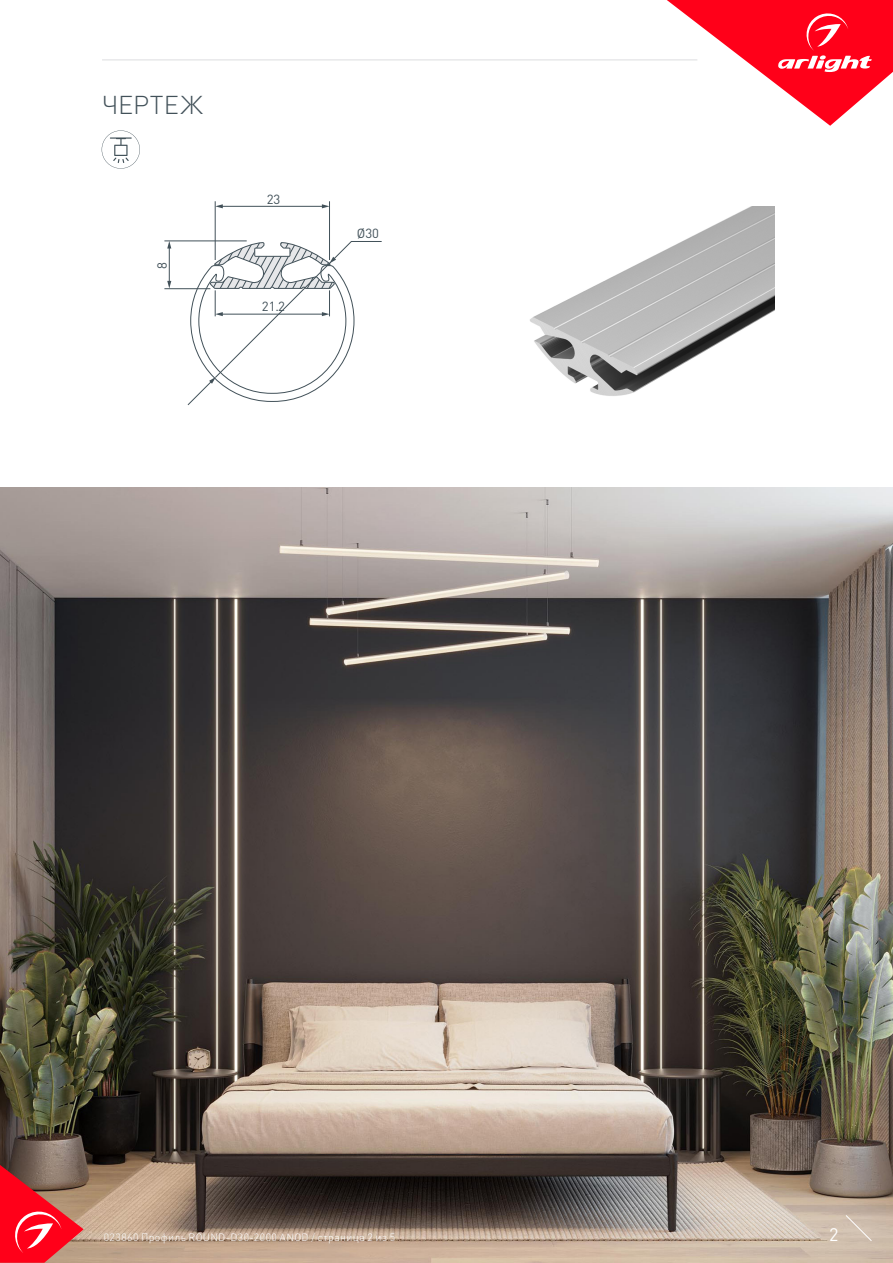
<style>
.page{position:relative;width:893px;height:1263px;background:#fff}
.page>*{position:absolute;margin:0;border:0;box-sizing:border-box;transform-origin:0 0}
.t1{font:300 25.5px "DIN Pro";letter-spacing:.01em;color:#425159}
.t2{font:18px "DIN Pro";color:#fff}
.t3{font:13.05px "DIN Pro";color:#425159}
.t4{font:300 10.5px "DIN Pro";letter-spacing:.04em;color:#fff}
</style>
<div class="page">
<img style="left:0;top:487px;width:893px;height:776px">
<svg style="left:0;top:1165px;width:84px;height:98px;background:#d33e44"></svg>
<svg style="left:845px;top:1215px;width:27px;height:26px"></svg>
<svg style="left:667px;top:0;width:226px;height:126px"></svg>
<hr style="left:102px;top:60px;width:595px;height:1px;background:#dcdddf">
<img style="left:530px;top:207px;width:244px;height:189px">
<svg style="left:102px;top:130px;width:38px;height:39px"></svg>
<svg style="left:187px;top:201px;width:195px;height:204px"></svg>
<hr style="left:169px;top:247px;width:1px;height:35px;background:#425159">
<svg style="left:167px;top:281px;width:4px;height:7px"></svg>
<svg style="left:167px;top:242px;width:4px;height:6px"></svg>
<hr style="left:164px;top:288px;width:46px;height:1px;background:#425159">
<hr style="left:164px;top:241px;width:83px;height:1px;background:#425159">
<p class="t1" style="left:102px;top:87px;width:102px">ЧЕРТЕЖ</p>
<p class="t3" style="left:153px;top:269px;width:8px;rotate:-90deg">8</p>
<p class="t3" style="left:267px;top:190px;width:15px">23</p>
<p class="t3" style="left:262px;top:298px;width:25px">21.2</p>
<p class="t3" style="left:357px;top:225px;width:24px">Ø30</p>
<p class="t4" style="left:104px;top:1230px;width:293px">023860 Профиль ROUND-D30-2000 ANOD / страница 2 из 5</p>
<p class="t2" style="left:829px;top:1222px;width:11px">2</p>
</div>
